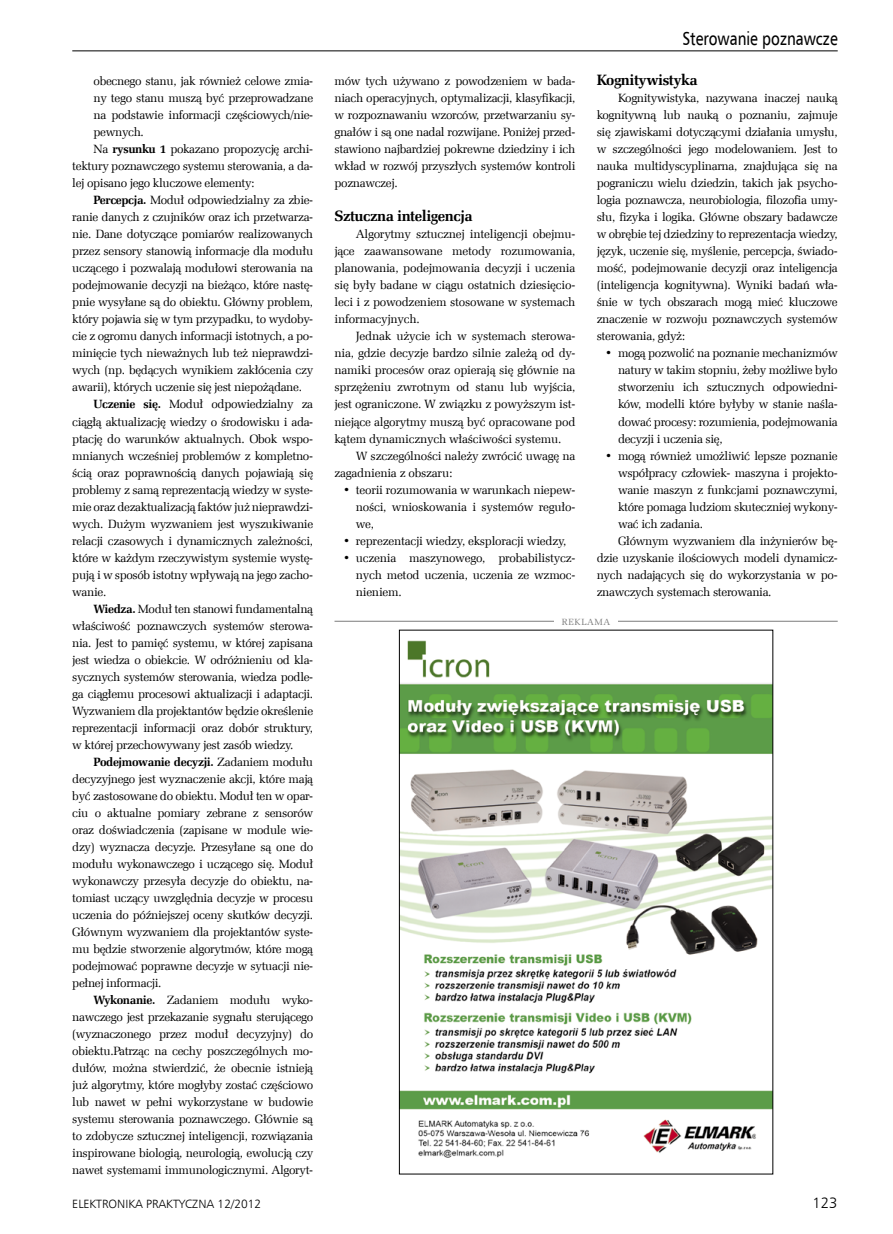
<style>
.page{position:relative;width:893px;height:1234px;background:#fff}
.page>*{position:absolute;margin:0;border:0;box-sizing:border-box;transform-origin:0 0}
.t1{font:18.75px "Humnst 777 EU";color:#000;scale:.8 1}
._3_Srodtytul{font:700 15px "Zapf Ellipt EU";letter-spacing:-.03em;color:#000}
.t2{font:15px "Humnst 777 Lt EU";color:#000}
._1_Body{font:12px/17px "Zapf Ellipt EU";letter-spacing:-.03em;color:#000;text-align:justify}
.t3{font:12px "Humnst 777 Lt EU";color:#000}
._1_Body-2{font:9px "Zapf Ellipt EU";letter-spacing:.075em;color:#7c7c7c}
.s1{font-weight:700}
</style>
<div class="page">
<hr style="left:72px;top:51px;width:766px;height:1px;background:#000">
<hr style="left:334px;top:621px;width:504px;height:1px;background:#7c7c7c">
<div style="left:554px;top:612px;width:64px;height:17px;background:#fff"></div>
<img style="left:401px;top:640px;width:370px;height:518px">
<p class="_1_Body" style="left:94px;top:73px;width:221px">obecnego stanu, jak również celowe zmia&shy;ny tego stanu muszą być przeprowadzane na podstawie informacji częściowych/nie&shy;pewnych.</p>
<p class="_1_Body" style="left:72px;top:141px;width:242px;text-indent:21px">Na <span class="s1">rysunku 1</span> pokazano propozycję archi&shy;tektury poznawczego systemu sterowania, a da&shy;lej opisano jego kluczowe elementy:</p>
<p class="_1_Body" style="left:72px;top:192px;width:242px;text-indent:21px"><span class="s1">Percepcja.</span> Moduł odpowiedzialny za zbie&shy;ranie danych z czujników oraz ich przetwarza&shy;nie. Dane dotyczące pomiarów realizowanych przez sensory stanowią informacje dla modułu uczącego i pozwalają modułowi sterowania na podejmowanie decyzji na bieżąco, które nastę&shy;pnie wysyłane są do obiektu. Główny problem, który pojawia się w tym przypadku, to wydoby&shy;cie z ogromu danych informacji istotnych, a po&shy;minięcie tych nieważnych lub też nieprawdzi&shy;wych (np. będących wynikiem zakłócenia czy awarii), których uczenie się jest niepożądane.</p>
<p class="_1_Body" style="left:72px;top:396px;width:242px;text-indent:21px"><span class="s1">Uczenie się.</span> Moduł odpowiedzialny za ciągłą aktualizację wiedzy o środowisku i ada&shy;ptację do warunków aktualnych. Obok wspo&shy;mnianych wcześniej problemów z kompletno&shy;ścią oraz poprawnością danych pojawiają się problemy z samą reprezentacją wiedzy w syste&shy;mie oraz dezaktualizacją faktów już nieprawdzi&shy;wych. Dużym wyzwaniem jest wyszukiwanie relacji czasowych i dynamicznych zależności, które w każdym rzeczywistym systemie wystę&shy;pują i w sposób istotny wpływają na jego zacho&shy;wanie.</p>
<p class="_1_Body" style="left:72px;top:600px;width:242px;text-indent:21px"><span class="s1">Wiedza.</span> Moduł ten stanowi fundamentalną właściwość poznawczych systemów sterowa&shy;nia. Jest to pamięć systemu, w której zapisana jest wiedza o obiekcie. W odróżnieniu od kla&shy;sycznych systemów sterowania, wiedza podle&shy;ga ciągłemu procesowi aktualizacji i adaptacji.<br>Wyzwaniem dla projektantów będzie określenie reprezentacji informacji oraz dobór struktury, w której przechowywany jest zasób wiedzy.</p>
<p class="_1_Body" style="left:72px;top:753px;width:242px;text-indent:21px"><span class="s1">Podejmowanie decyzji.</span> Zadaniem modułu decyzyjnego jest wyznaczenie akcji, które mają być zastosowane do obiektu. Moduł ten w opar&shy;ciu o aktualne pomiary zebrane z sensorów oraz doświadczenia (zapisane w module wie&shy;dzy) wyznacza decyzje. Przesyłane są one do modułu wykonawczego i uczącego się. Moduł wykonawczy przesyła decyzje do obiektu, na&shy;tomiast uczący uwzględnia decyzje w procesu uczenia do późniejszej oceny skutków decyzji.<br>Głównym wyzwaniem dla projektantów syste&shy;mu będzie stworzenie algorytmów, które mogą podejmować poprawne decyzje w sytuacji nie&shy;pełnej informacji.</p>
<p class="_1_Body" style="left:72px;top:991px;width:242px;text-indent:21px"><span class="s1">Wykonanie.</span> Zadaniem modułu wyko&shy;nawczego jest przekazanie sygnału sterującego (wyznaczonego przez moduł decyzyjny) do obiektu.Patrząc na cechy poszczególnych mo&shy;dułów, można stwierdzić, że obecnie istnieją już algorytmy, które mogłyby zostać częściowo lub nawet w pełni wykorzystane w budowie systemu sterowania poznawczego. Głównie są to zdobycze sztucznej inteligencji, rozwiązania inspirowane biologią, neurologią, ewolucją czy nawet systemami immunologicznymi. Algoryt-</p>
<p class="_1_Body" style="left:334px;top:73px;width:242px">mów tych używano z powodzeniem w bada&shy;niach operacyjnych, optymalizacji, klasyfikacji, w rozpoznawaniu wzorców, przetwarzaniu sy&shy;gnałów i są one nadal rozwijane. Poniżej przed&shy;stawiono najbardziej pokrewne dziedziny i ich wkład w rozwój przyszłych systemów kontroli poznawczej.</p>
<p class="_3_Srodtytul" style="left:334px;top:207px;width:140px">Sztuczna inteligencja</p>
<p class="_1_Body" style="left:334px;top:226px;width:242px;text-indent:21px">Algorytmy sztucznej inteligencji obejmu&shy;jące zaawansowane metody rozumowania, planowania, podejmowania decyzji i uczenia się były badane w ciągu ostatnich dziesięcio&shy;leci i z powodzeniem stosowane w systemach informacyjnych.</p>
<p class="_1_Body" style="left:334px;top:328px;width:242px;text-indent:21px">Jednak użycie ich w systemach sterowa&shy;nia, gdzie decyzje bardzo silnie zależą od dy&shy;namiki procesów oraz opierają się głównie na sprzężeniu zwrotnym od stanu lub wyjścia, jest ograniczone. W związku z powyższym ist&shy;niejące algorytmy muszą być opracowane pod kątem dynamicznych właściwości systemu.</p>
<p class="_1_Body" style="left:334px;top:447px;width:242px;text-indent:21px">W szczególności należy zwrócić uwagę na zagadnienia z obszaru:</p>
<p class="_1_Body" style="left:356px;top:481px;width:221px;text-indent:-13px">• teorii rozumowania w warunkach niepew&shy;ności, wnioskowania i systemów reguło&shy;we,</p>
<p class="_1_Body" style="left:343px;top:532px;width:225px">• reprezentacji wiedzy, eksploracji wiedzy,</p>
<p class="_1_Body" style="left:356px;top:549px;width:221px;text-indent:-13px">• uczenia maszynowego, probabilistycz&shy;nych metod uczenia, uczenia ze wzmoc&shy;nieniem.</p>
<h1 class="t1" style="left:682px;top:27px;width:196px">Sterowanie poznawcze</h1>
<p class="_3_Srodtytul" style="left:597px;top:70px;width:102px">Kognitywistyka</p>
<p class="_1_Body" style="left:597px;top:90px;width:242px;text-indent:21px">Kognitywistyka, nazywana inaczej nauką kognitywną lub nauką o poznaniu, zajmuje się zjawiskami dotyczącymi działania umysłu, w szczególności jego modelowaniem. Jest to nauka multidyscyplinarna, znajdująca się na pograniczu wielu dziedzin, takich jak psycho&shy;logia poznawcza, neurobiologia, filozofia umy&shy;słu, fizyka i logika. Główne obszary badawcze w obrębie tej dziedziny to reprezentacja wiedzy, język, uczenie się, myślenie, percepcja, świado&shy;mość, podejmowanie decyzji oraz inteligencja (inteligencja kognitywna). Wyniki badań wła&shy;śnie w tych obszarach mogą mieć kluczowe znaczenie w rozwoju poznawczych systemów sterowania, gdyż:</p>
<p class="_1_Body" style="left:618px;top:345px;width:221px;text-indent:-13px">• mogą pozwolić na poznanie mechanizmów natury w takim stopniu, żeby możliwe było stworzeniu ich sztucznych odpowiedni&shy;ków, modelli które byłyby w stanie naśla&shy;dować procesy: rozumienia, podejmowania decyzji i uczenia się,</p>
<p class="_1_Body" style="left:618px;top:447px;width:221px;text-indent:-13px">• mogą również umożliwić lepsze poznanie współpracy człowiek- maszyna i projekto&shy;wanie maszyn z funkcjami poznawczymi, które pomaga ludziom skuteczniej wykony&shy;wać ich zadania.</p>
<p class="_1_Body" style="left:597px;top:532px;width:242px;text-indent:21px">Głównym wyzwaniem dla inżynierów bę&shy;dzie uzyskanie ilościowych modeli dynamicz&shy;nych nadających się do wykorzystania w po&shy;znawczych systemach sterowania.</p>
<p class="_1_Body-2" style="left:562px;top:616px;width:50px">REKLAMA</p>
<p class="t3" style="left:72px;top:1196px;width:191px">ELEKTRONIKA PRAKTYCZNA 12/2012</p>
<p class="t2" style="left:812px;top:1193px;width:27px">123</p>
</div>
